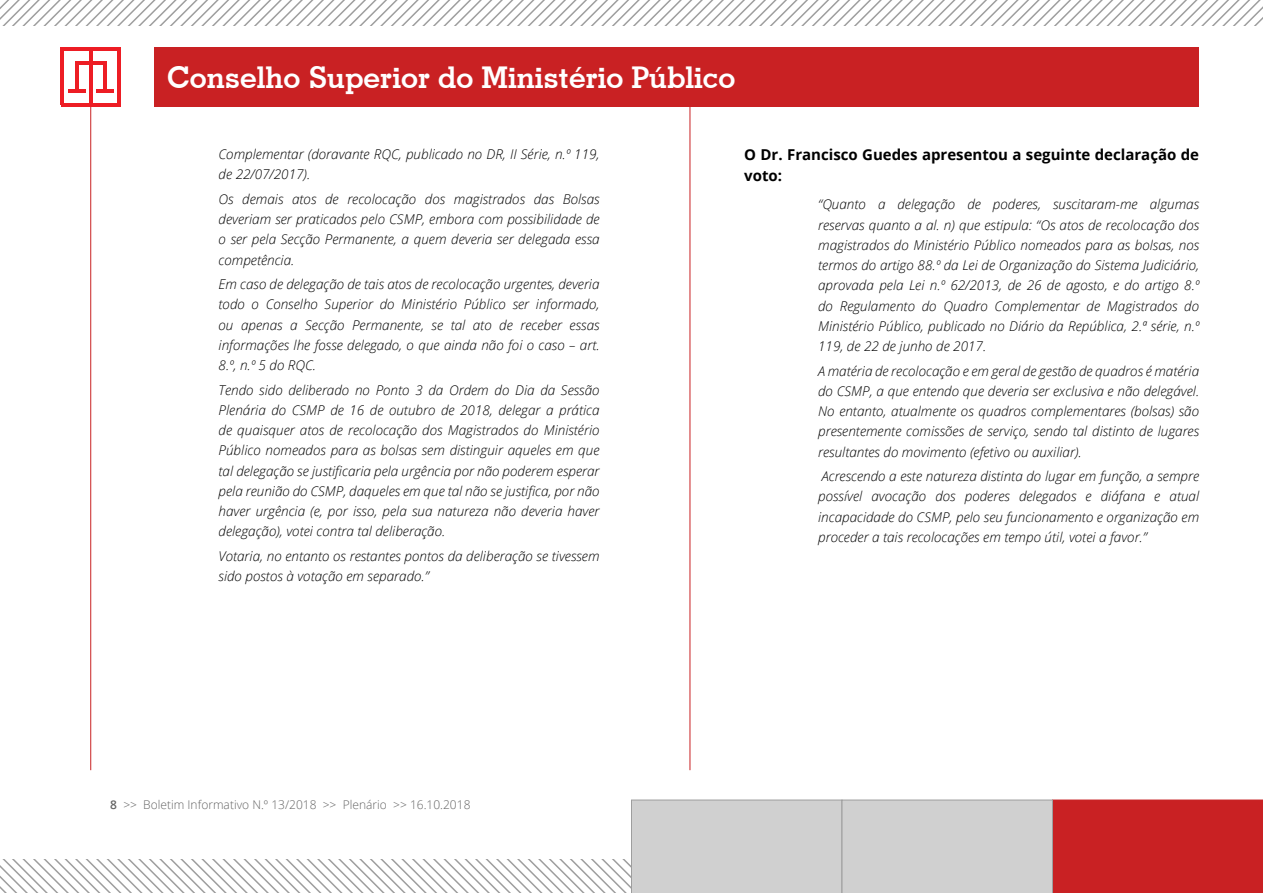
<style>
.page{position:relative;width:1263px;height:893px;background:#fff}
.page>*{position:absolute;margin:0;border:0;box-sizing:border-box;transform-origin:0 0}
.t1{font:700 30px "Geometric Slab 703 BT";color:#fff}
.declaracao_de_voto_t{font:700 15px/20.2px "Open Sans";color:#000}
.declaracao_de_voto{font:italic 300 13.5px/20.2px "Open Sans";color:#000;text-align:justify}
.Declaracao_de_voto_f{font:italic 300 13.5px/20.2px "Open Sans";color:#000}
.t2{font:300 12px "Open Sans";color:#646464}
.s1{font-weight:600}
</style>
<div class="page">
<svg style="left:0;top:800px;width:1263px;height:93px"></svg>
<div style="left:154px;top:47px;width:1045px;height:60px;background:#c92123"></div>
<hr style="left:90px;top:104px;width:1px;height:666px;background:#c92123">
<hr style="left:75px;top:61px;width:3px;height:31px;background:#ed1d24">
<hr style="left:61px;top:47px;width:3px;height:58px;background:#ed1d24">
<hr style="left:117px;top:49px;width:3px;height:56px;background:#ed1d24">
<hr style="left:61px;top:103px;width:59px;height:4px;background:#ed1d24">
<hr style="left:61px;top:47px;width:59px;height:4px;background:#ed1d24">
<hr style="left:89px;top:48px;width:3px;height:56px;background:#ed1d24">
<hr style="left:68px;top:89px;width:17px;height:4px;background:#ed1d24">
<hr style="left:103px;top:61px;width:3px;height:31px;background:#ed1d24">
<hr style="left:75px;top:61px;width:31px;height:4px;background:#ed1d24">
<hr style="left:96px;top:89px;width:18px;height:4px;background:#ed1d24">
<hr style="left:690px;top:104px;width:1px;height:666px;background:#c92123">
<svg style="left:0;top:0;width:1263px;height:26px"></svg>
<h1 class="t1" style="left:167px;top:60px;width:570px">Conselho Superior do Ministério Público</h1>
<p class="declaracao_de_voto" style="left:219px;top:144px;width:382px">Complementar (doravante RQC, publicado no DR, II Série, n.º 119, de 22/07/2017).</p>
<p class="declaracao_de_voto" style="left:219px;top:188px;width:382px">Os demais atos de recolocação dos magistrados das Bolsas deveriam ser praticados pelo CSMP, embora com possibilidade de o ser pela Secção Permanente, a quem deveria ser delegada essa competência.</p>
<p class="declaracao_de_voto" style="left:219px;top:274px;width:382px">Em caso de delegação de tais atos de recolocação urgentes, deveria todo o Conselho Superior do Ministério Público ser informado, ou apenas a Secção Permanente, se tal ato de receber essas informações lhe fosse delegado, o que ainda não foi o caso – art.<br>8.º, n.º 5 do RQC.</p>
<p class="declaracao_de_voto" style="left:219px;top:379px;width:382px">Tendo sido deliberado no Ponto 3 da Ordem do Dia da Sessão Plenária do CSMP de 16 de outubro de 2018, delegar a prática de quaisquer atos de recolocação dos Magistrados do Ministério Público nomeados para as bolsas sem distinguir aqueles em que tal delegação se justificaria pela urgência por não poderem esperar pela reunião do CSMP, daqueles em que tal não se justifica, por não haver urgência (e, por isso, pela sua natureza não deveria haver delegação), votei contra tal deliberação.</p>
<p class="Declaracao_de_voto_f" style="left:219px;top:545px;width:382px">Votaria, no entanto os restantes pontos da deliberação se tivessem sido postos à votação em separado.”</p>
<p class="declaracao_de_voto_t" style="left:744px;top:144px;width:456px">O Dr. Francisco Guedes apresentou a seguinte declaração de voto:</p>
<p class="declaracao_de_voto" style="left:818px;top:194px;width:382px">“Quanto a delegação de poderes, suscitaram-me algumas reservas quanto a al. n) que estipula: “Os atos de recolocação dos magistrados do Ministério Público nomeados para as bolsas, nos termos do artigo 88.º da Lei de Organização do Sistema Judiciário, aprovada pela Lei n.º 62/2013, de 26 de agosto, e do artigo 8.º do Regulamento do Quadro Complementar de Magistrados do Ministério Público, publicado no Diário da República, 2.ª série, n.º 119, de 22 de junho de 2017.</p>
<p class="declaracao_de_voto" style="left:818px;top:360px;width:382px">A matéria de recolocação e em geral de gestão de quadros é matéria do CSMP, a que entendo que deveria ser exclusiva e não delegável.<br>No entanto, atualmente os quadros complementares (bolsas) são presentemente comissões de serviço, sendo tal distinto de lugares resultantes do movimento (efetivo ou auxiliar).</p>
<p class="Declaracao_de_voto_f" style="left:818px;top:466px;width:382px;text-align:justify">Acrescendo a este natureza distinta do lugar em função, a sempre possível avocação dos poderes delegados e diáfana e atual incapacidade do CSMP, pelo seu funcionamento e organização em proceder a tais recolocações em tempo útil, votei a favor.”</p>
<p class="t2" style="left:110px;top:796px;width:362px"><span class="s1">8</span> &gt;&gt; Boletim Informativo N.º 13/2018 &gt;&gt; Plenário &gt;&gt; 16.10.2018</p>
</div>
